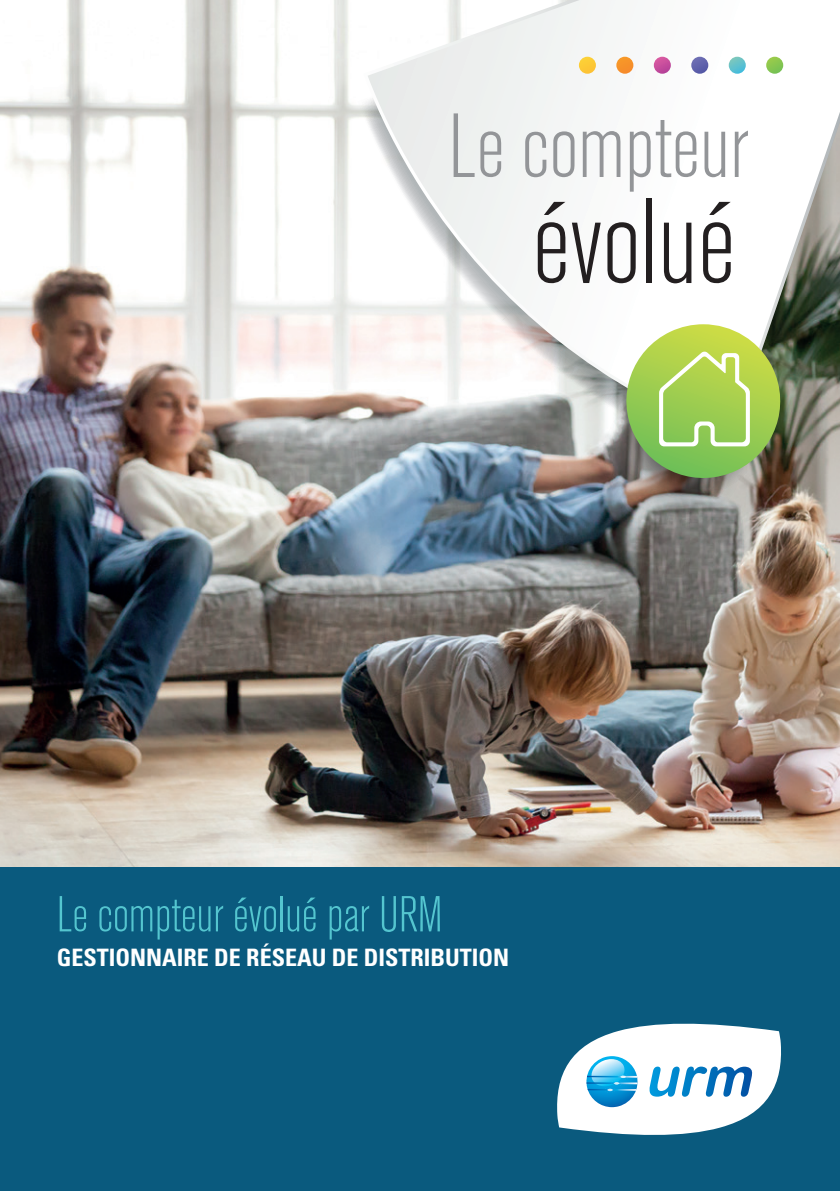
<style>
.page{position:relative;width:840px;height:1191px;background:#fff}
.page>*{position:absolute;margin:0;border:0;box-sizing:border-box;transform-origin:0 0}
.t1{font:300 condensed 120px "Akzidenz Grotesk BQ";color:#231f20}
.t2{font:300 condensed 90px "Akzidenz Grotesk BQ";color:#939598}
.t3{font:300 condensed 50px "Akzidenz Grotesk BQ";color:#54c5cf}
.t4{font:700 condensed 24px "Univers LT Std";color:#fff}
</style>
<div class="page">
<img style="left:0;top:0;width:839px;height:867px">
<div style="left:0;top:867px;width:839px;height:324px;background:#0a5a7e"></div>
<svg style="left:557px;top:1023px;width:224px;height:111px"></svg>
<img style="left:357px;top:0;width:482px;height:462px">
<svg style="left:363px;top:0;width:476px;height:437px"></svg>
<svg style="left:728px;top:57px;width:17px;height:17px"></svg>
<svg style="left:691px;top:57px;width:17px;height:17px"></svg>
<svg style="left:653px;top:57px;width:17px;height:17px"></svg>
<div style="left:616px;top:57px;width:17px;height:17px;background:#f69229;border-radius:9px"></div>
<svg style="left:578px;top:57px;width:17px;height:17px"></svg>
<svg style="left:765px;top:57px;width:17px;height:17px"></svg>
<img style="left:602px;top:324px;width:188px;height:203px">
<h2 class="t2" style="left:448px;top:98px;width:302px">Le compteur</h2>
<h1 class="t1" style="left:532px;top:177px;width:204px">évolué</h1>
<h3 class="t3" style="left:57px;top:887px;width:387px">Le compteur évolué par URM</h3>
<p class="t4" style="left:57px;top:942px;width:454px">GESTIONNAIRE DE RÉSEAU DE DISTRIBUTION</p>
</div>
